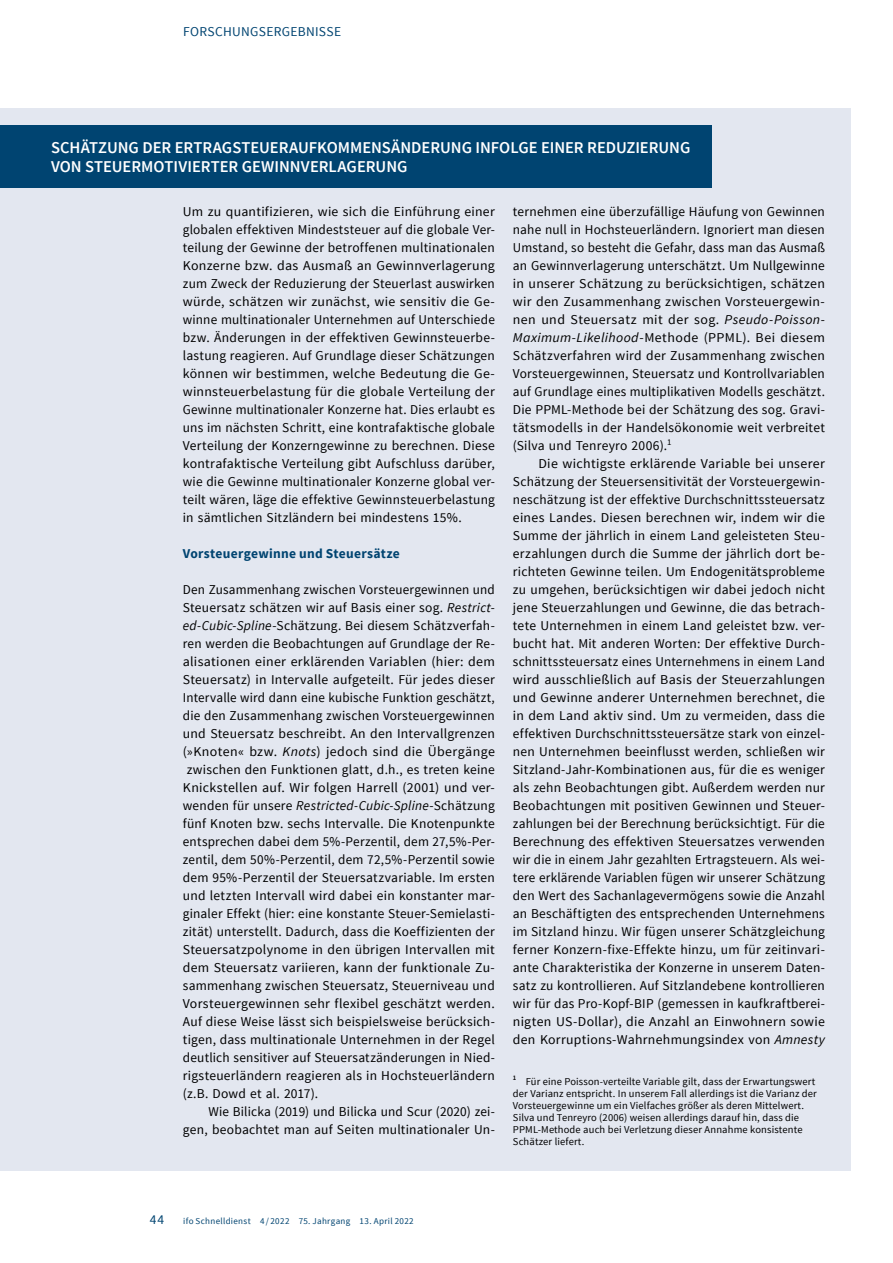
<style>
.page{position:relative;width:893px;height:1263px;background:#fff}
.page>*{position:absolute;margin:0;border:0;box-sizing:border-box;transform-origin:0 0}
.Titel_Box{font:600 16.5px "Source Sans Pro";color:#fff}
.Fliesstext-Einzug{font:13.5px/18px "Source Sans Pro";letter-spacing:.015em;color:#000;text-align:justify}
.Fliesstext{font:13.5px/18px "Source Sans Pro";letter-spacing:.02em;color:#000;text-align:justify}
.Unter-Titel-blau{font:700 13.5px "Source Sans Pro";letter-spacing:.02em;color:#004471}
.t1{font:13.5px "Source Sans Pro";letter-spacing:.025em;color:#004471}
.Fussnoten{font:10.5px/12px "Source Sans Pro";letter-spacing:.015em;color:#000}
.t2{font:9px "Source Sans Pro";letter-spacing:.035em;color:#004471}
.s1{font-style:italic}
</style>
<div class="page">
<div style="left:0;top:108px;width:850px;height:1062px;background:#e3e7f0"></div>
<div style="left:0;top:125px;width:712px;height:63px;background:#004471"></div>
<p class="t1" style="left:183px;top:23px;width:159px">FORSCHUNGSERGEBNISSE</p>
<p class="Titel_Box" style="left:51px;top:137px;width:641px">SCHÄTZUNG DER ERTRAGSTEUERAUFKOMMENSÄNDERUNG INFOLGE EINER REDUZIERUNG</p>
<p class="Titel_Box" style="left:51px;top:156px;width:358px">VON STEUERMOTIVIERTER GEWINNVERLAGERUNG</p>
<p class="Fliesstext" style="left:183px;top:203px;width:314px">Um zu quantifizieren, wie sich die Einführung einer globalen effektiven Mindeststeuer auf die globale Ver&shy;teilung der Gewinne der betroffenen multinationalen Konzerne bzw. das Ausmaß an Gewinnverlagerung zum Zweck der Reduzierung der Steuerlast auswirken würde, schätzen wir zunächst, wie sensitiv die Ge&shy;winne multinationaler Unternehmen auf Unterschiede bzw. Änderungen in der effektiven Gewinnsteuerbe&shy;lastung reagieren. Auf Grundlage dieser Schätzungen können wir bestimmen, welche Bedeutung die Ge&shy;winnsteuerbelastung für die globale Verteilung der Gewinne multinationaler Konzerne hat. Dies erlaubt es uns im nächsten Schritt, eine kontrafaktische globale Verteilung der Konzerngewinne zu berechnen. Diese kontrafaktische Verteilung gibt Aufschluss darüber, wie die Gewinne multinationaler Konzerne global ver&shy;teilt wären, läge die effektive Gewinnsteuerbelastung in sämtlichen Sitzländern bei mindestens 15%.</p>
<p class="Unter-Titel-blau" style="left:183px;top:545px;width:218px">Vorsteuergewinne und Steuersätze</p>
<p class="Fliesstext" style="left:183px;top:581px;width:314px">Den Zusammenhang zwischen Vorsteuergewinnen und Steuersatz schätzen wir auf Basis einer sog. <span class="s1">Restrict&shy;ed-Cubic-Spline</span>-Schätzung. Bei diesem Schätzverfah&shy;ren werden die Beobachtungen auf Grundlage der Re&shy;alisationen einer erklärenden Variablen (hier: dem Steuersatz) in Intervalle aufgeteilt. Für jedes dieser Intervalle wird dann eine kubische Funktion geschätzt, die den Zusammenhang zwischen Vorsteuergewinnen und Steuersatz beschreibt. An den Intervallgrenzen (»Knoten« bzw. <span class="s1">Knots</span>) jedoch sind die Übergänge zwischen den Funktionen glatt, d.h., es treten keine Knickstellen auf. Wir folgen Harrell (2001) und ver&shy;wenden für unsere <span class="s1">Restricted-Cubic-Spline</span>-Schätzung fünf Knoten bzw. sechs Intervalle. Die Knotenpunkte entsprechen dabei dem 5%-Perzentil, dem 27,5%-Per&shy;zentil, dem 50%-Perzentil, dem 72,5%-Perzentil sowie dem 95%-Perzentil der Steuersatzvariable. Im ersten und letzten Intervall wird dabei ein konstanter mar&shy;ginaler Effekt (hier: eine konstante Steuer-Semielasti&shy;zität) unterstellt. Dadurch, dass die Koeffizienten der Steuersatzpolynome in den übrigen Intervallen mit dem Steuersatz variieren, kann der funktionale Zu&shy;sammenhang zwischen Steuersatz, Steuerniveau und Vorsteuergewinnen sehr flexibel geschätzt werden.<br>Auf diese Weise lässt sich beispielsweise berücksich&shy;tigen, dass multinationale Unternehmen in der Regel deutlich sensitiver auf Steuersatzänderungen in Nied&shy;rigsteuerländern reagieren als in Hochsteuerländern (z.B. Dowd et al. 2017).</p>
<p class="Fliesstext-Einzug" style="left:183px;top:1103px;width:314px;text-align:right">Wie Bilicka (2019) und Bilicka und Scur (2020) zei&shy;gen, beobachtet man auf Seiten multinationaler Un-</p>
<p class="Fliesstext-Einzug" style="left:513px;top:203px;width:314px">ternehmen eine überzufällige Häufung von Gewinnen nahe null in Hochsteuerländern. Ignoriert man diesen Umstand, so besteht die Gefahr, dass man das Ausmaß an Gewinnverlagerung unterschätzt. Um Nullgewinne in unserer Schätzung zu berücksichtigen, schätzen wir den Zusammenhang zwischen Vorsteuergewin&shy;nen und Steuersatz mit der sog. <span class="s1">Pseudo-Poisson-Maximum-Likelihood</span>-Methode (PPML). Bei diesem Schätzverfahren wird der Zusammenhang zwischen Vorsteuergewinnen, Steuersatz und Kontrollvariablen auf Grundlage eines multiplikativen Modells geschätzt.<br>Die PPML-Methode bei der Schätzung des sog. Gravi&shy;tätsmodells in der Handelsökonomie weit verbreitet (Silva und Tenreyro 2006).<sup>1</sup></p>
<p class="Fliesstext-Einzug" style="left:513px;top:455px;width:314px;text-indent:26px">Die wichtigste erklärende Variable bei unserer Schätzung der Steuersensitivität der Vorsteuergewin&shy;neschätzung ist der effektive Durchschnittssteuersatz eines Landes. Diesen berechnen wir, indem wir die Summe der jährlich in einem Land geleisteten Steu&shy;erzahlungen durch die Summe der jährlich dort be&shy;richteten Gewinne teilen. Um Endogenitätsprobleme zu umgehen, berücksichtigen wir dabei jedoch nicht jene Steuerzahlungen und Gewinne, die das betrach&shy;tete Unternehmen in einem Land geleistet bzw. ver&shy;bucht hat. Mit anderen Worten: Der effektive Durch&shy;schnittssteuersatz eines Unternehmens in einem Land wird ausschließlich auf Basis der Steuerzahlungen und Gewinne anderer Unternehmen berechnet, die in dem Land aktiv sind. Um zu vermeiden, dass die effektiven Durchschnittssteuersätze stark von einzel&shy;nen Unternehmen beeinflusst werden, schließen wir Sitzland-Jahr-Kombinationen aus, für die es weniger als zehn Beobachtungen gibt. Außerdem werden nur Beobachtungen mit positiven Gewinnen und Steuer&shy;zahlungen bei der Berechnung berücksichtigt. Für die Berechnung des effektiven Steuersatzes verwenden wir die in einem Jahr gezahlten Ertragsteuern. Als wei&shy;tere erklärende Variablen fügen wir unserer Schätzung den Wert des Sachanlagevermögens sowie die Anzahl an Beschäftigten des entsprechenden Unternehmens im Sitzland hinzu. Wir fügen unserer Schätzgleichung ferner Konzern-fixe-Effekte hinzu, um für zeitinvari&shy;ante Charakteristika der Konzerne in unserem Daten&shy;satz zu kontrollieren. Auf Sitzlandebene kontrollieren wir für das Pro-Kopf-BIP (gemessen in kaufkraftberei&shy;nigten US-Dollar), die Anzahl an Einwohnern sowie den Korruptions-Wahrnehmungsindex von <span class="s1">Amnesty</span></p>
<p class="Fussnoten" style="left:513px;top:1075px;width:305px"><sup>1</sup> Für eine Poisson-verteilte Variable gilt, dass der Erwartungswert der Varianz entspricht. In unserem Fall allerdings ist die Varianz der Vorsteuergewinne um ein Vielfaches größer als deren Mittelwert.<br>Silva und Tenreyro (2006) weisen allerdings darauf hin, dass die PPML-Methode auch bei Verletzung dieser Annahme konsistente Schätzer liefert.</p>
<p class="t1" style="left:150px;top:1211px;width:16px">44</p>
<p class="t2" style="left:183px;top:1215px;width:232px">ifo Schnelldienst 4 / 2022 75. Jahrgang 13. April 2022</p>
</div>
